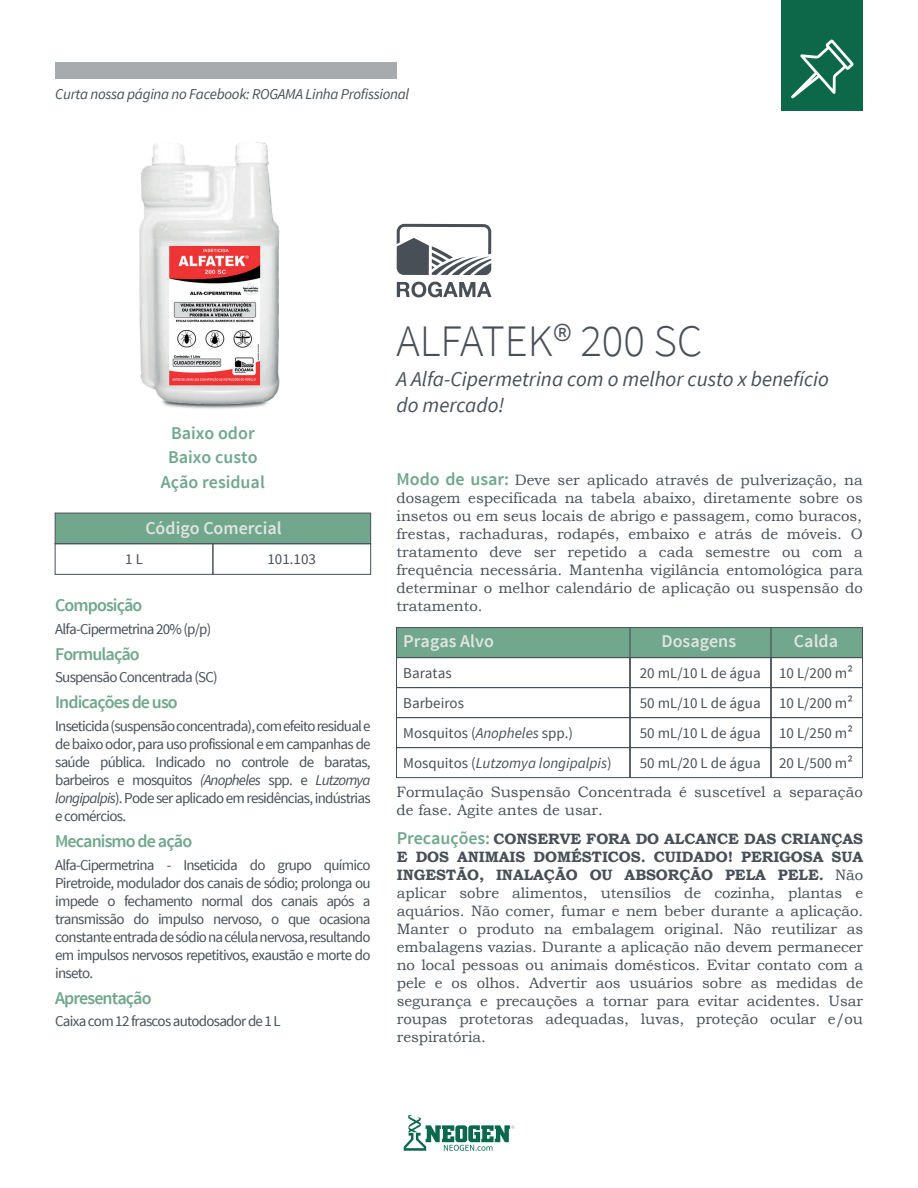
<style>
.page{position:relative;width:918px;height:1188px;background:#fff}
.page>*{position:absolute;margin:0;border:0;box-sizing:border-box;transform-origin:0 0}
.t1{font:300 45px "Source Sans Pro";color:#484f57}
.t2{font:italic 21px/25.2px "Source Sans Pro";color:#484f57}
.t3{font:600 18px "Source Sans Pro";letter-spacing:-.05em;color:#70a78c}
.t4{font:600 18px "Source Sans Pro";color:#e1e4e1}
.t5{font:600 18px/24.6px "Source Sans Pro";color:#70a78d;text-align:center}
.t6{font:15px/18px "Bookman Old Style";color:#484f57;text-align:justify}
.t7{font:15px/18px "Source Sans Pro";letter-spacing:-.05em;color:#484f57;text-align:justify}
.t8{font:15px "Source Sans Pro";color:#484f57}
.t9{font:italic 15px "Source Sans Pro";letter-spacing:-.02em;color:#484f57}
.t10{font:italic 15px "Source Sans Pro";color:#484f57}
.s1{font-style:italic}
.s2{font-family:"Source Sans Pro";font-weight:600;font-size:18px;color:#70a78c}
.s3{font-style:normal}
.s4{font-weight:700}
</style>
<div class="page">
<img style="left:139px;top:142px;width:141px;height:267px">
<div style="left:782px;top:0;width:81px;height:110px;background:#0c6849"></div>
<div style="left:55px;top:62px;width:342px;height:16px;background:#a7abad"></div>
<svg style="left:397px;top:224px;width:94px;height:73px"></svg>
<svg style="left:791px;top:39px;width:63px;height:59px"></svg>
<svg style="left:404px;top:1115px;width:110px;height:36px"></svg>
<div style="left:55px;top:513px;width:316px;height:31px;background:#70a78d;border:1px solid #484f57"></div>
<div style="left:55px;top:544px;width:158px;height:31px;border:1px solid #484f57"></div>
<div style="left:213px;top:544px;width:158px;height:31px;border:1px solid #484f57"></div>
<div style="left:396px;top:627px;width:467px;height:31px;background:#70a78d;border:1px solid #484f57"></div>
<div style="left:396px;top:657px;width:234px;height:31px;border:1px solid #484f57"></div>
<div style="left:630px;top:657px;width:141px;height:31px;border:1px solid #484f57"></div>
<div style="left:771px;top:657px;width:92px;height:31px;border:1px solid #484f57"></div>
<div style="left:396px;top:687px;width:234px;height:31px;border:1px solid #484f57"></div>
<div style="left:630px;top:687px;width:141px;height:31px;border:1px solid #484f57"></div>
<div style="left:771px;top:687px;width:92px;height:31px;border:1px solid #484f57"></div>
<div style="left:396px;top:717px;width:234px;height:31px;border:1px solid #484f57"></div>
<div style="left:630px;top:717px;width:141px;height:31px;border:1px solid #484f57"></div>
<div style="left:771px;top:717px;width:92px;height:31px;border:1px solid #484f57"></div>
<div style="left:396px;top:747px;width:234px;height:31px;border:1px solid #484f57"></div>
<div style="left:630px;top:747px;width:141px;height:31px;border:1px solid #484f57"></div>
<div style="left:771px;top:747px;width:92px;height:31px;border:1px solid #484f57"></div>
<hr style="left:629px;top:628px;width:2px;height:150px;background:#484f57">
<hr style="left:770px;top:628px;width:2px;height:150px;background:#484f57">
<p class="t9" style="left:55px;top:85px;width:356px">Curta nossa página no Facebook: ROGAMA Linha Profissional</p>
<p class="t5" style="left:161px;top:421px;width:106px">Baixo odor<br>Baixo custo<br>Ação residual</p>
<p class="t4" style="left:145px;top:516px;width:138px">Código Comercial</p>
<p class="t7" style="left:125px;top:551px;width:19px">1 L</p>
<p class="t7" style="left:268px;top:551px;width:50px">101.103</p>
<p class="t3" style="left:55px;top:594px;width:89px">Composição</p>
<p class="t7" style="left:55px;top:620px;width:158px">Alfa-Cipermetrina 20% (p/p)</p>
<p class="t3" style="left:55px;top:642px;width:86px">Formulação</p>
<p class="t7" style="left:55px;top:669px;width:164px">Suspensão Concentrada (SC)</p>
<p class="t3" style="left:55px;top:691px;width:124px">Indicações de uso</p>
<p class="t7" style="left:55px;top:717px;width:317px">Inseticida (suspensão concentrada), com efeito residual e de baixo odor, para uso profissional e em campanhas de saúde pública. Indicado no controle de baratas, barbeiros e mosquitos <span class="s1">(Anopheles</span> spp. e <span class="s1">Lutzomya longipalpis</span>). Pode ser aplicado em residências, indústrias e comércios.</p>
<p class="t3" style="left:55px;top:830px;width:139px">Mecanismo de ação</p>
<p class="t7" style="left:55px;top:856px;width:317px">Alfa-Cipermetrina - Inseticida do grupo químico Piretroide, modulador dos canais de sódio; prolonga ou impede o fechamento normal dos canais após a transmissão do impulso nervoso, o que ocasiona constante entrada de sódio na célula nervosa, resultando em impulsos nervosos repetitivos, exaustão e morte do inseto.</p>
<p class="t3" style="left:55px;top:986px;width:98px">Apresentação</p>
<p class="t7" style="left:55px;top:1012px;width:227px">Caixa com 12 frascos autodosador de 1 L</p>
<h1 class="t1" style="left:397px;top:314px;width:307px">ALFATEK® 200 SC</h1>
<h2 class="t2" style="left:397px;top:367px;width:434px">A Alfa-Cipermetrina com o melhor custo x benefício do mercado!</h2>
<p class="t6" style="left:397px;top:471px;width:468px"><span class="s2">Modo de usar:</span> Deve ser aplicado através de pulverização, na dosagem especificada na tabela abaixo, diretamente sobre os insetos ou em seus locais de abrigo e passagem, como buracos, frestas, rachaduras, rodapés, embaixo e atrás de móveis. O tratamento deve ser repetido a cada semestre ou com a frequência necessária. Mantenha vigilância entomológica para determinar o melhor calendário de aplicação ou suspensão do tratamento.</p>
<p class="t4" style="left:403px;top:630px;width:92px">Pragas Alvo</p>
<p class="t4" style="left:662px;top:630px;width:76px">Dosagens</p>
<p class="t4" style="left:794px;top:630px;width:46px">Calda</p>
<p class="t8" style="left:403px;top:664px;width:50px">Baratas</p>
<p class="t8" style="left:640px;top:664px;width:215px">20 mL/10 L de água 10 L/200 m²</p>
<p class="t8" style="left:403px;top:694px;width:62px">Barbeiros</p>
<p class="t8" style="left:640px;top:694px;width:215px">50 mL/10 L de água 10 L/200 m²</p>
<p class="t8" style="left:403px;top:724px;width:171px">Mosquitos (<span class="s1">Anopheles</span> spp.)</p>
<p class="t8" style="left:640px;top:724px;width:215px">50 mL/10 L de água 10 L/250 m²</p>
<p class="t10" style="left:403px;top:754px;width:210px"><span class="s3">Mosquitos (</span>Lutzomya longipalpis<span class="s3">)</span></p>
<p class="t8" style="left:640px;top:754px;width:215px">50 mL/20 L de água 20 L/500 m²</p>
<p class="t6" style="left:397px;top:783px;width:468px">Formulação Suspensão Concentrada é suscetível a separação de fase. Agite antes de usar.</p>
<p class="t6" style="left:397px;top:830px;width:468px"><span class="s2">Precauções:</span> <span class="s4">CONSERVE FORA DO ALCANCE DAS CRIANÇAS E DOS ANIMAIS DOMÉSTICOS. CUIDADO! PERIGOSA SUA INGESTÃO, INALAÇÃO OU ABSORÇÃO PELA PELE.</span> Não aplicar sobre alimentos, utensílios de cozinha, plantas e aquários. Não comer, fumar e nem beber durante a aplicação.<br>Manter o produto na embalagem original. Não reutilizar as embalagens vazias. Durante a aplicação não devem permanecer no local pessoas ou animais domésticos. Evitar contato com a pele e os olhos. Advertir aos usuários sobre as medidas de segurança e precauções a tornar para evitar acidentes. Usar roupas protetoras adequadas, luvas, proteção ocular e/ou respiratória.</p>
</div>
